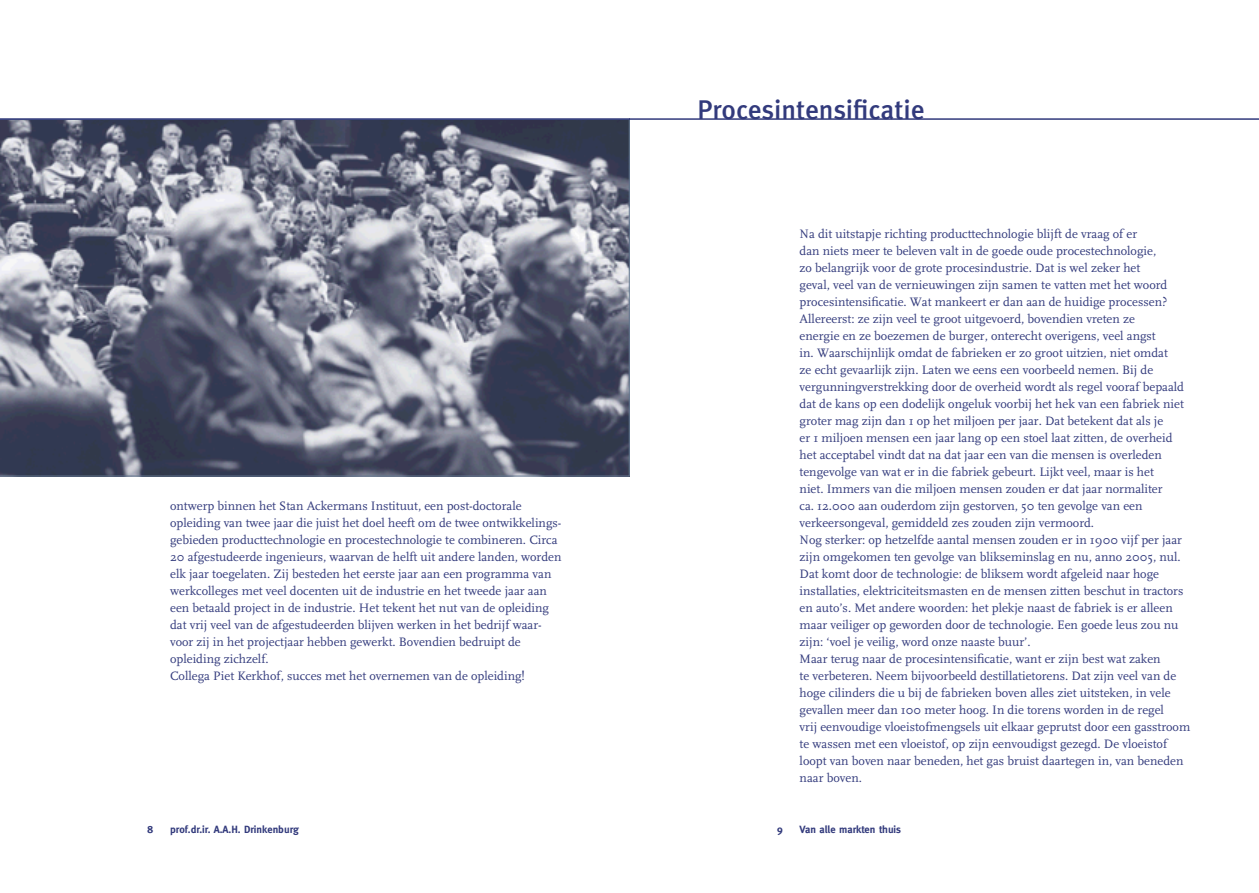
<style>
.page{position:relative;width:1259px;height:893px;background:#fff}
.page>*{position:absolute;margin:0;border:0;box-sizing:border-box;transform-origin:0 0}
.t1{font:500 27px "Meta";color:#323a7c}
.t2{font:12.75px/17px "FF Scala";color:#323a7c}
.t3{font:700 10.5px "Meta";color:#323a7c}
</style>
<div class="page">
<svg style="left:0;top:120px;width:629px;height:356px;background:#6f7384"></svg>
<hr style="left:0;top:118px;width:629px;height:2px;background:#323a7c">
<hr style="left:629px;top:118px;width:630px;height:2px;background:#323a7c">
<p class="t2" style="left:170px;top:498px;width:393px">ontwerp binnen het Stan Ackermans Instituut, een post-doctorale opleiding van twee jaar die juist het doel heeft om de twee ontwikkelings&shy;gebieden producttechnologie en procestechnologie te combineren. Circa 20 afgestudeerde ingenieurs, waarvan de helft uit andere landen, worden elk jaar toegelaten. Zij besteden het eerste jaar aan een programma van werkcolleges met veel docenten uit de industrie en het tweede jaar aan een betaald project in de industrie. Het tekent het nut van de opleiding dat vrij veel van de afgestudeerden blijven werken in het bedrijf waar&shy;voor zij in het projectjaar hebben gewerkt. Bovendien bedruipt de opleiding zichzelf.<br>Collega Piet Kerkhof, succes met het overnemen van de opleiding!</p>
<h1 class="t1" style="left:697px;top:94px;width:228px">Procesintensificatie</h1>
<p class="t2" style="left:799px;top:226px;width:392px">Na dit uitstapje richting producttechnologie blijft de vraag of er<br>dan niets meer te beleven valt in de goede oude procestechnologie,<br>zo belangrijk voor de grote procesindustrie. Dat is wel zeker het<br>geval, veel van de vernieuwingen zijn samen te vatten met het woord procesintensificatie. Wat mankeert er dan aan de huidige processen?<br>Allereerst: ze zijn veel te groot uitgevoerd, bovendien vreten ze<br>energie en ze boezemen de burger, onterecht overigens, veel angst<br>in. Waarschijnlijk omdat de fabrieken er zo groot uitzien, niet omdat<br>ze echt gevaarlijk zijn. Laten we eens een voorbeeld nemen. Bij de vergunningverstrekking door de overheid wordt als regel vooraf bepaald dat de kans op een dodelijk ongeluk voorbij het hek van een fabriek niet groter mag zijn dan 1 op het miljoen per jaar. Dat betekent dat als je<br>er 1 miljoen mensen een jaar lang op een stoel laat zitten, de overheid het acceptabel vindt dat na dat jaar een van die mensen is overleden tengevolge van wat er in die fabriek gebeurt. Lijkt veel, maar is het<br>niet. Immers van die miljoen mensen zouden er dat jaar normaliter<br>ca. 12.000 aan ouderdom zijn gestorven, 50 ten gevolge van een verkeersongeval, gemiddeld zes zouden zijn vermoord.<br>Nog sterker: op hetzelfde aantal mensen zouden er in 1900 vijf per jaar zijn omgekomen ten gevolge van blikseminslag en nu, anno 2005, nul.<br>Dat komt door de technologie: de bliksem wordt afgeleid naar hoge installaties, elektriciteitsmasten en de mensen zitten beschut in tractors en auto’s. Met andere woorden: het plekje naast de fabriek is er alleen maar veiliger op geworden door de technologie. Een goede leus zou nu zijn: ‘voel je veilig, word onze naaste buur’.<br>Maar terug naar de procesintensificatie, want er zijn best wat zaken<br>te verbeteren. Neem bijvoorbeeld destillatietorens. Dat zijn veel van de hoge cilinders die u bij de fabrieken boven alles ziet uitsteken, in vele gevallen meer dan 100 meter hoog. In die torens worden in de regel<br>vrij eenvoudige vloeistofmengsels uit elkaar geprutst door een gasstroom te wassen met een vloeistof, op zijn eenvoudigst gezegd. De vloeistof loopt van boven naar beneden, het gas bruist daartegen in, van beneden naar boven.</p>
<p class="t3" style="left:147px;top:824px;width:7px">8</p>
<p class="t3" style="left:170px;top:824px;width:130px">prof.dr.ir. A.A.H. Drinkenburg</p>
<p class="t3" style="left:777px;top:824px;width:7px">9</p>
<p class="t3" style="left:799px;top:824px;width:103px">Van alle markten thuis</p>
</div>
